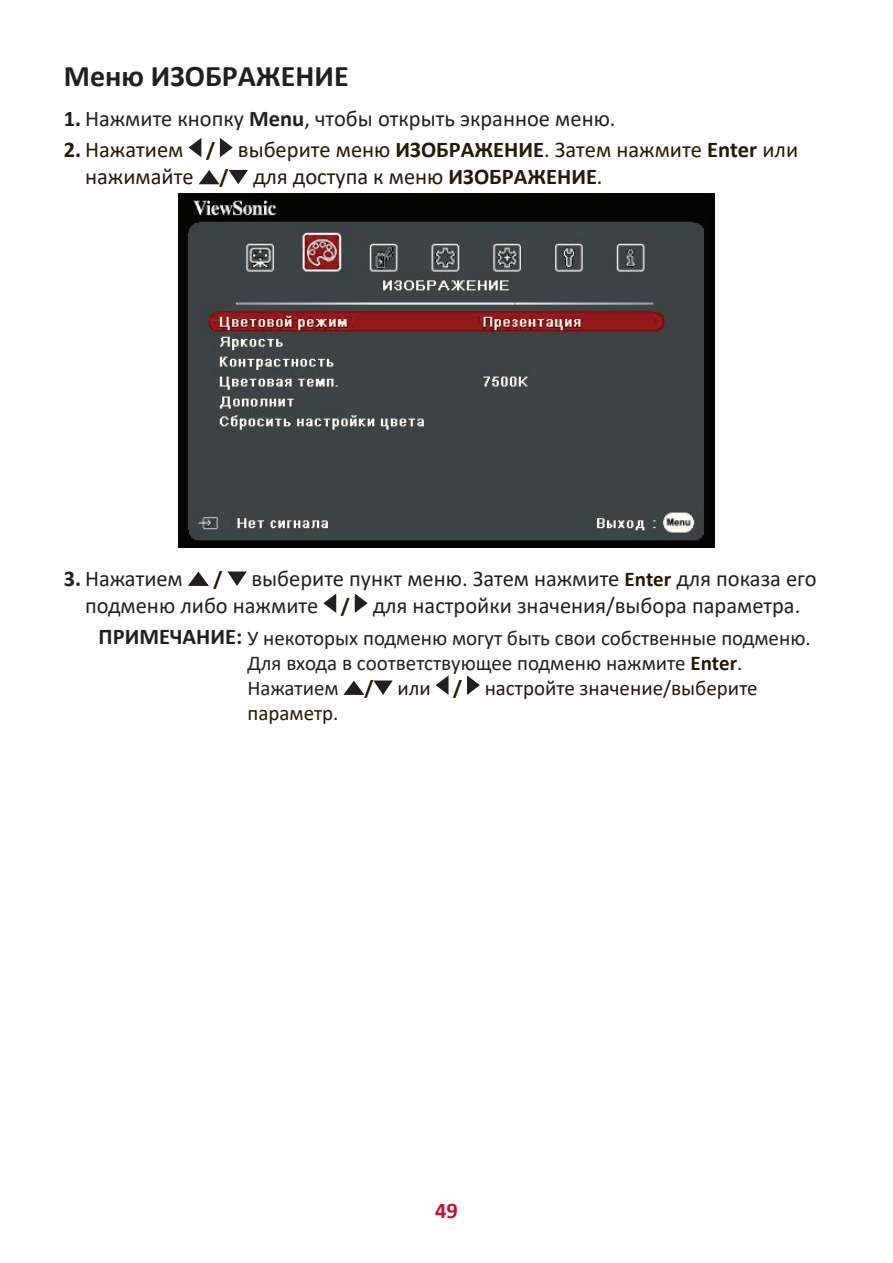
<style>
.page{position:relative;width:893px;height:1263px;background:#fff}
.page>*{position:absolute;margin:0;border:0;box-sizing:border-box;transform-origin:0 0}
.t1{font:700 30px "Calibri";color:#231f20}
.t2{font:22.5px/27px "Calibri";color:#231f20}
.t3{font:22.5px/27px "Calibri";color:#251a05}
.t4{font:700 22.5px "Calibri";color:#c3102f}
.t5{font:21px/25.2px "Calibri";color:#231f20}
.t6{font:700 21px "Calibri";color:#251a05}
.s1{font-weight:700}
.s2{font-weight:700;font-size:21px}
.s3{font-weight:700;font-size:21px;color:#251a05}
.s4{font-weight:700;font-size:22.5px}
.s5{font-weight:700;color:#251a05}
.s6{color:#251a05}
</style>
<div class="page">
<svg style="left:188px;top:138px;width:14px;height:20px"></svg>
<svg style="left:219px;top:138px;width:14px;height:19px"></svg>
<svg style="left:198px;top:170px;width:22px;height:15px"></svg>
<svg style="left:228px;top:169px;width:20px;height:16px"></svg>
<img style="left:178px;top:193px;width:537px;height:354px">
<svg style="left:188px;top:571px;width:21px;height:15px"></svg>
<svg style="left:227px;top:571px;width:20px;height:15px"></svg>
<svg style="left:323px;top:593px;width:14px;height:20px"></svg>
<svg style="left:354px;top:593px;width:14px;height:20px"></svg>
<svg style="left:343px;top:680px;width:22px;height:15px"></svg>
<svg style="left:373px;top:680px;width:20px;height:15px"></svg>
<svg style="left:435px;top:675px;width:14px;height:20px"></svg>
<svg style="left:467px;top:675px;width:13px;height:20px"></svg>
<h1 class="t1" style="left:64px;top:57px;width:286px">Меню ИЗОБРАЖЕНИЕ</h1>
<p class="t2" style="left:64px;top:105px;width:553px"><span class="s1">1.</span> Нажмите кнопку <span class="s1">Menu</span>, чтобы открыть экранное меню.</p>
<p class="t3" style="left:85px;top:136px;width:715px;text-indent:-21px"><span class="s1">2.</span> Нажатием <span class="s2">/</span> выберите меню <span class="s1">ИЗОБРАЖЕНИЕ</span>. Затем нажмите <span class="s1">Enter</span> или нажимайте <span class="s2">/</span> для доступа к меню <span class="s1">ИЗОБРАЖЕНИЕ</span>.</p>
<p class="t2" style="left:85px;top:564px;width:733px;text-indent:166px">выберите пункт меню. Затем нажмите <span class="s3">Enter</span> для показа его подменю либо нажмите <span class="s3">/</span> для настройки значения/выбора параметра.</p>
<p class="t5" style="left:247px;top:624px;width:565px;text-indent:-149px"><span class="s4">ПРИМЕЧАНИЕ:</span> У некоторых подменю могут быть свои собственные подменю.<br>Для входа в соответствующее подменю нажмите <span class="s5">Enter</span>.<br>Нажатием <span class="s5">/</span> <span class="s6">или</span> <span class="s5">/</span> <span class="s6">настройте значение/выберите параметр.</span></p>
<p class="t2" style="left:64px;top:564px;width:121px"><span class="s1">3.</span> Нажатием</p>
<p class="t6" style="left:214px;top:565px;width:11px">/</p>
<p class="t4" style="left:435px;top:1196px;width:24px">49</p>
</div>
